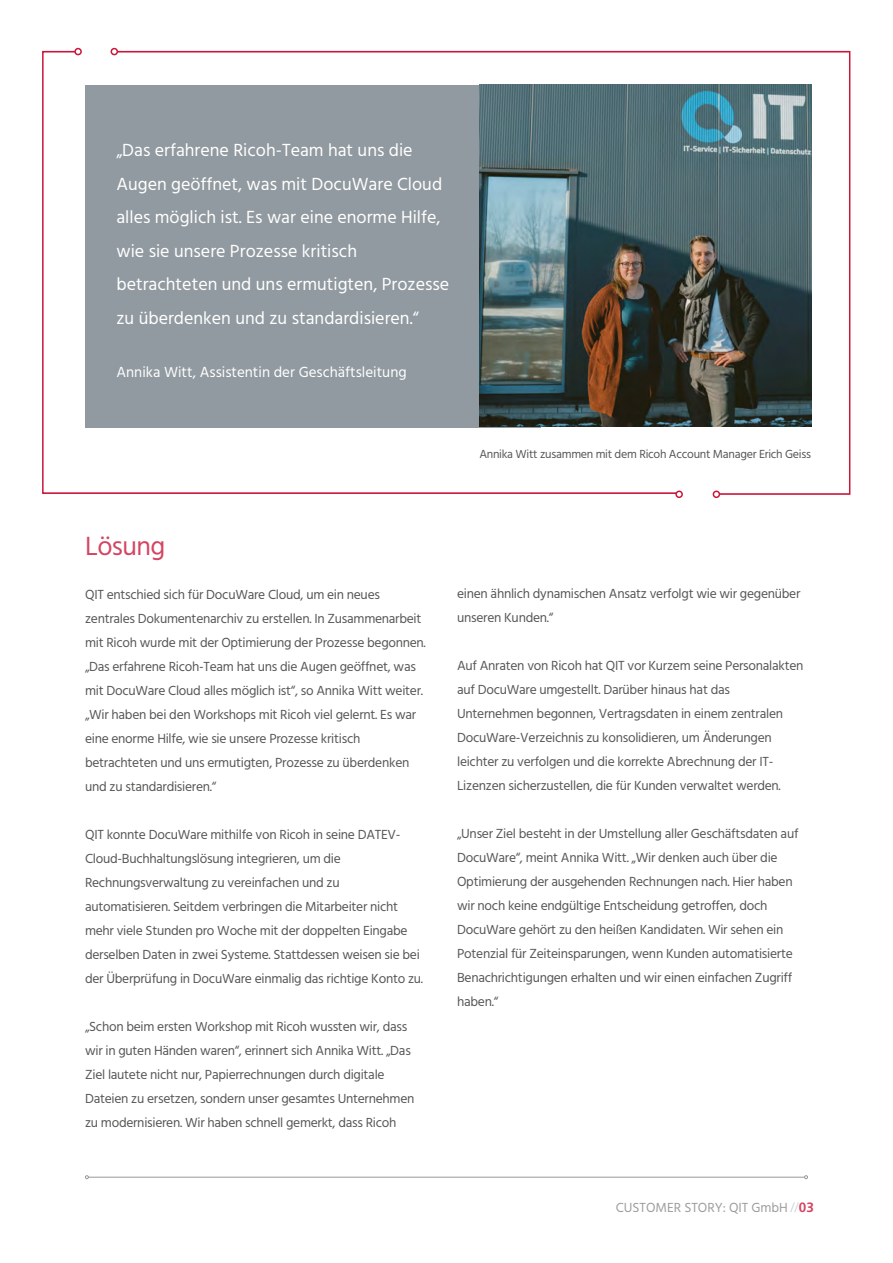
<style>
.page{position:relative;width:893px;height:1263px;background:#fff}
.page>*{position:absolute;margin:0;border:0;box-sizing:border-box;transform-origin:0 0}
.t1{font:27px "Hind";letter-spacing:-.02em;color:#d44562}
.t2{font:18px/33.6px "Hind";color:#fff}
.t3{font:15px "Hind";color:#fff}
.t4{font:13.5px/24px "Hind";letter-spacing:-.02em;color:#575756}
.t5{font:13.5px "Hind";color:#9d9d9c}
.t6{font:12px "Hind";letter-spacing:-.02em;color:#575656}
.s1{font-family:"Frutiger";font-weight:300;color:#c7ced2}
.s2{font-family:"Frutiger";font-weight:700;color:#d44562}
</style>
<div class="page">
<svg style="left:42px;top:50px;width:74px;height:444px"></svg>
<div style="left:74px;top:48px;width:8px;height:7px;border:2px solid #ca163b;border-radius:50%"></div>
<div style="left:675px;top:491px;width:8px;height:7px;border:2px solid #ca163b;border-radius:50%"></div>
<svg style="left:116px;top:50px;width:735px;height:446px"></svg>
<div style="left:713px;top:491px;width:7px;height:7px;border:2px solid #ca163b;border-radius:50%"></div>
<div style="left:111px;top:48px;width:7px;height:7px;border:2px solid #ca163b;border-radius:50%"></div>
<div style="left:85px;top:85px;width:455px;height:343px;background:#919aa0"></div>
<hr style="left:88px;top:1177px;width:716px;height:1px;background:#878787">
<svg style="left:85px;top:1175px;width:4px;height:4px"></svg>
<svg style="left:804px;top:1175px;width:4px;height:4px"></svg>
<img style="left:479px;top:85px;width:332px;height:342px">
<p class="t2" style="left:116px;top:134px;width:334px">„Das erfahrene Ricoh-Team hat uns die Augen geöffnet, was mit DocuWare Cloud alles möglich ist. Es war eine enorme Hilfe, wie sie unsere Prozesse kritisch betrachteten und uns ermutigten, Prozesse zu überdenken und zu standardisieren.“</p>
<p class="t3" style="left:116px;top:362px;width:292px">Annika Witt, Assistentin der Geschäftsleitung</p>
<p class="t6" style="left:479px;top:446px;width:333px">Annika Witt zusammen mit dem Ricoh Account Manager Erich Geiss</p>
<h1 class="t1" style="left:85px;top:528px;width:82px">Lösung</h1>
<p class="t4" style="left:85px;top:583px;width:342px">QIT entschied sich für DocuWare Cloud, um ein neues zentrales Dokumentenarchiv zu erstellen. In Zusammenarbeit mit Ricoh wurde mit der Optimierung der Prozesse begonnen. „Das erfahrene Ricoh-Team hat uns die Augen geöffnet, was mit DocuWare Cloud alles möglich ist“, so Annika Witt weiter. „Wir haben bei den Workshops mit Ricoh viel gelernt. Es war eine enorme Hilfe, wie sie unsere Prozesse kritisch betrachteten und uns ermutigten, Prozesse zu überdenken und zu standardisieren.“</p>
<p class="t4" style="left:85px;top:823px;width:340px">QIT konnte DocuWare mithilfe von Ricoh in seine DATEV-Cloud-Buchhaltungslösung integrieren, um die Rechnungsverwaltung zu vereinfachen und zu automatisieren. Seitdem verbringen die Mitarbeiter nicht mehr viele Stunden pro Woche mit der doppelten Eingabe derselben Daten in zwei Systeme. Stattdessen weisen sie bei der Überprüfung in DocuWare einmalig das richtige Konto zu.</p>
<p class="t4" style="left:85px;top:1015px;width:331px">„Schon beim ersten Workshop mit Ricoh wussten wir, dass wir in guten Händen waren“, erinnert sich Annika Witt. „Das Ziel lautete nicht nur, Papierrechnungen durch digitale Dateien zu ersetzen, sondern unser gesamtes Unternehmen zu modernisieren. Wir haben schnell gemerkt, dass Ricoh</p>
<p class="t4" style="left:457px;top:582px;width:345px">einen ähnlich dynamischen Ansatz verfolgt wie wir gegenüber unseren Kunden.“</p>
<p class="t4" style="left:457px;top:654px;width:348px">Auf Anraten von Ricoh hat QIT vor Kurzem seine Personalakten auf DocuWare umgestellt. Darüber hinaus hat das Unternehmen begonnen, Vertragsdaten in einem zentralen DocuWare-Verzeichnis zu konsolidieren, um Änderungen leichter zu verfolgen und die korrekte Abrechnung der IT-Lizenzen sicherzustellen, die für Kunden verwaltet werden.</p>
<p class="t4" style="left:457px;top:822px;width:343px">„Unser Ziel besteht in der Umstellung aller Geschäftsdaten auf DocuWare“, meint Annika Witt. „Wir denken auch über die Optimierung der ausgehenden Rechnungen nach. Hier haben wir noch keine endgültige Entscheidung getroffen, doch DocuWare gehört zu den heißen Kandidaten. Wir sehen ein Potenzial für Zeiteinsparungen, wenn Kunden automatisierte Benachrichtigungen erhalten und wir einen einfachen Zugriff haben.“</p>
<p class="t5" style="left:616px;top:1198px;width:200px">CUSTOMER STORY: QIT GmbH <span class="s1">//</span><span class="s2">03</span></p>
</div>
